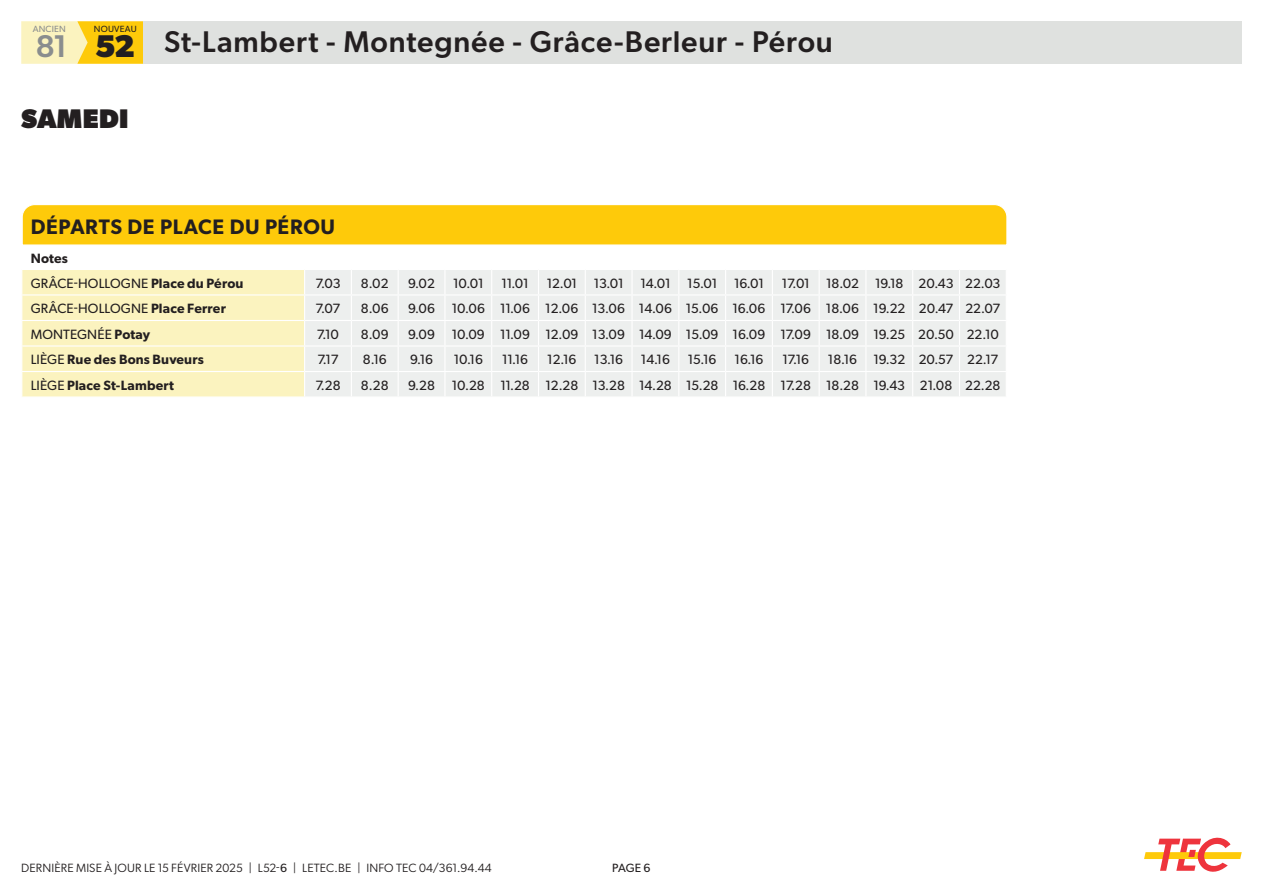
<style>
.page{position:relative;width:1263px;height:893px;background:#fff}
.page>*{position:absolute;margin:0;border:0;box-sizing:border-box;transform-origin:0 0}
.t1{font:500 31.5px "Gibson";color:#8a8d8e}
.t2{font:500 30px "Gibson";letter-spacing:.025em;color:#231f20}
.t3{font:800 27px "Gibson";letter-spacing:.01em;color:#231f20}
.t4{font:600 21px "Gibson";letter-spacing:.025em;color:#231f20}
.t5{font:13.5px "Gibson";color:#231f20}
.t6{font:600 13.5px "Gibson";letter-spacing:.01em;color:#231f20}
.t7{font:12px "Gibson";letter-spacing:.01em;color:#231f20}
.t8{font:12px "Gibson";color:#231f20}
.t9{font:9px "Gibson";letter-spacing:.025em;color:#231f20}
.t10{font:9px "Gibson";letter-spacing:.025em;color:#8a8d8e}
.s1{font-weight:700;font-size:31.5px}
.s2{font-weight:600}
.s3{font-weight:400}
.s4{font-style:inherit}
</style>
<div class="page">
<div style="left:77px;top:21px;width:66px;height:43px;background:#feca0a"></div>
<svg style="left:21px;top:21px;width:67px;height:43px"></svg>
<svg style="left:1144px;top:837px;width:98px;height:35px"></svg>
<div style="left:143px;top:21px;width:1099px;height:43px;background:#dfe1df"></div>
<svg style="left:22px;top:204px;width:985px;height:192px"></svg>
<p class="t10" style="left:33px;top:23px;width:35px">ANCIEN</p>
<p class="t9" style="left:94px;top:23px;width:44px">NOUVEAU</p>
<h2 class="t2" style="left:95px;top:20px;width:739px"><span class="s1">52</span> St-Lambert - Montegnée - Grâce-Berleur - Pérou</h2>
<h1 class="t1" style="left:36px;top:24px;width:33px">81</h1>
<p class="t3" style="left:21px;top:99px;width:109px">SAMEDI</p>
<p class="t4" style="left:31px;top:212px;width:306px">DÉPARTS DE PLACE DU PÉROU</p>
<p class="t6" style="left:31px;top:249px;width:39px">Notes</p>
<p class="t5" style="left:31px;top:274px;width:214px">GRÂCE-HOLLOGNE <span class="s2">Place du Pérou</span></p>
<p class="t5" style="left:315px;top:274px;width:27px">7.03</p>
<p class="t5" style="left:361px;top:274px;width:29px">8.02</p>
<p class="t5" style="left:408px;top:274px;width:28px">9.02</p>
<p class="t5" style="left:453px;top:274px;width:32px">10.01</p>
<p class="t5" style="left:502px;top:274px;width:28px">11.01</p>
<p class="t5" style="left:547px;top:274px;width:32px">12.01</p>
<p class="t5" style="left:594px;top:274px;width:31px">13.01</p>
<p class="t5" style="left:640px;top:274px;width:32px">14.01</p>
<p class="t5" style="left:687px;top:274px;width:31px">15.01</p>
<p class="t5" style="left:734px;top:274px;width:31px">16.01</p>
<p class="t5" style="left:782px;top:274px;width:29px">17.01</p>
<p class="t5" style="left:826px;top:274px;width:35px">18.02</p>
<p class="t5" style="left:875px;top:274px;width:30px">19.18</p>
<p class="t5" style="left:918px;top:274px;width:36px">20.43</p>
<p class="t5" style="left:965px;top:274px;width:37px">22.03</p>
<p class="t5" style="left:31px;top:299px;width:197px">GRÂCE-HOLLOGNE <span class="s2">Place Ferrer</span></p>
<p class="t5" style="left:316px;top:299px;width:26px">7.07</p>
<p class="t5" style="left:361px;top:299px;width:29px">8.06</p>
<p class="t5" style="left:408px;top:299px;width:29px">9.06</p>
<p class="t5" style="left:452px;top:299px;width:35px">10.06</p>
<p class="t5" style="left:500px;top:299px;width:31px">11.06</p>
<p class="t5" style="left:545px;top:299px;width:35px">12.06</p>
<p class="t5" style="left:592px;top:299px;width:34px">13.06</p>
<p class="t5" style="left:639px;top:299px;width:34px">14.06</p>
<p class="t5" style="left:686px;top:299px;width:34px">15.06</p>
<p class="t5" style="left:732px;top:299px;width:34px">16.06</p>
<p class="t5" style="left:780px;top:299px;width:32px">17.06</p>
<p class="t5" style="left:826px;top:299px;width:35px">18.06</p>
<p class="t5" style="left:873px;top:299px;width:34px">19.22</p>
<p class="t5" style="left:919px;top:299px;width:36px">20.47</p>
<p class="t5" style="left:965px;top:299px;width:36px">22.07</p>
<p class="t5" style="left:31px;top:325px;width:121px">MONTEGNÉE <span class="s2">Potay</span></p>
<p class="t5" style="left:317px;top:325px;width:24px">7.10</p>
<p class="t5" style="left:361px;top:325px;width:29px">8.09</p>
<p class="t5" style="left:408px;top:325px;width:28px">9.09</p>
<p class="t5" style="left:452px;top:325px;width:35px">10.09</p>
<p class="t5" style="left:500px;top:325px;width:31px">11.09</p>
<p class="t5" style="left:545px;top:325px;width:35px">12.09</p>
<p class="t5" style="left:592px;top:325px;width:34px">13.09</p>
<p class="t5" style="left:639px;top:325px;width:34px">14.09</p>
<p class="t5" style="left:686px;top:325px;width:34px">15.09</p>
<p class="t5" style="left:733px;top:325px;width:34px">16.09</p>
<p class="t5" style="left:780px;top:325px;width:32px">17.09</p>
<p class="t5" style="left:826px;top:325px;width:35px">18.09</p>
<p class="t5" style="left:873px;top:325px;width:33px">19.25</p>
<p class="t5" style="left:918px;top:325px;width:37px">20.50</p>
<p class="t5" style="left:967px;top:325px;width:34px">22.10</p>
<p class="t6" style="left:31px;top:350px;width:175px"><span class="s3">LIÈGE</span> Rue des Bons Buveurs</p>
<p class="t5" style="left:317px;top:350px;width:23px">7.17</p>
<p class="t5" style="left:363px;top:350px;width:25px">8.16</p>
<p class="t5" style="left:410px;top:350px;width:25px">9.16</p>
<p class="t5" style="left:454px;top:350px;width:31px">10.16</p>
<p class="t5" style="left:502px;top:350px;width:27px">11.16</p>
<p class="t5" style="left:547px;top:350px;width:31px">12.16</p>
<p class="t5" style="left:594px;top:350px;width:30px">13.16</p>
<p class="t5" style="left:641px;top:350px;width:30px">14.16</p>
<p class="t5" style="left:688px;top:350px;width:30px">15.16</p>
<p class="t5" style="left:735px;top:350px;width:30px">16.16</p>
<p class="t5" style="left:782px;top:350px;width:28px">17.16</p>
<p class="t5" style="left:828px;top:350px;width:31px">18.16</p>
<p class="t5" style="left:873px;top:350px;width:33px">19.32</p>
<p class="t5" style="left:919px;top:350px;width:36px">20.57</p>
<p class="t5" style="left:967px;top:350px;width:33px">22.17</p>
<p class="t6" style="left:31px;top:375px;width:145px"><span class="s3">LIÈGE</span> Place St-Lambert</p>
<p class="t5" style="left:315px;top:376px;width:27px">7.28</p>
<p class="t5" style="left:361px;top:376px;width:29px">8.28</p>
<p class="t5" style="left:408px;top:376px;width:28px">9.28</p>
<p class="t5" style="left:452px;top:376px;width:35px">10.28</p>
<p class="t5" style="left:500px;top:376px;width:31px">11.28</p>
<p class="t5" style="left:545px;top:376px;width:34px">12.28</p>
<p class="t5" style="left:592px;top:376px;width:34px">13.28</p>
<p class="t5" style="left:639px;top:376px;width:34px">14.28</p>
<p class="t5" style="left:686px;top:376px;width:34px">15.28</p>
<p class="t5" style="left:733px;top:376px;width:34px">16.28</p>
<p class="t5" style="left:780px;top:376px;width:32px">17.28</p>
<p class="t5" style="left:826px;top:376px;width:34px">18.28</p>
<p class="t5" style="left:873px;top:376px;width:33px">19.43</p>
<p class="t5" style="left:920px;top:376px;width:34px">21.08</p>
<p class="t5" style="left:965px;top:376px;width:37px">22.28</p>
<p class="t7" style="left:21px;top:859px;width:472px">DERNIÈRE MISE À JOUR LE 15 FÉVRIER 2025 | L52-<span class="s4">6</span> | LETEC.BE | INFO TEC 04/361.94.44</p>
<p class="t8" style="left:612px;top:859px;width:40px">PAGE 6</p>
</div>
